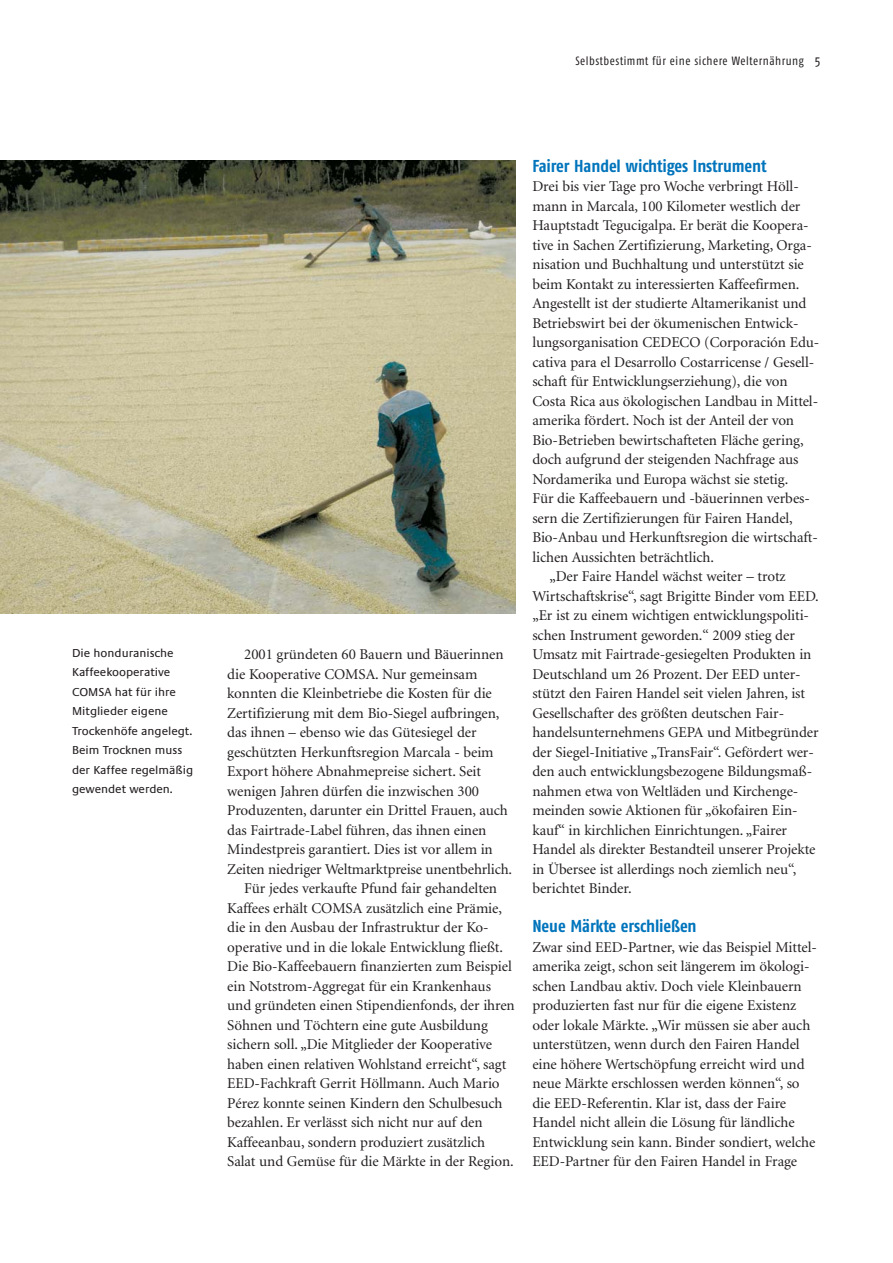
<style>
.page{position:relative;width:893px;height:1263px;background:#fff}
.page>*{position:absolute;margin:0;border:0;box-sizing:border-box;transform-origin:0 0}
.t1{font:700 17.25px "Fago Co";letter-spacing:-.005em;color:#0074bc}
.t2{font:15px/19.5px "Minion";letter-spacing:-.005em;color:#231f20}
.t3{font:12px/19.5px "Praxis EF";color:#231f20}
.t4{font:12px "Fago Co";letter-spacing:.045em;color:#231f20}
.s1{font-size:13.5px}
</style>
<div class="page">
<img style="left:0;top:160px;width:515px;height:453px">
<p class="t4" style="left:575px;top:56px;width:247px">Selbstbestimmt für eine sichere Welternährung <span class="s1">5</span></p>
<p class="t3" style="left:72px;top:644px;width:123px">Die honduranische<br>Kaffeekooperative<br>COMSA hat für ihre<br>Mitglieder eigene<br>Trockenhöfe angelegt.<br>Beim Trocknen muss der Kaffee regelmäßig gewendet werden.</p>
<p class="t2" style="left:244px;top:646px;width:261px">2001 gründeten 60 Bauern und Bäuerinnen</p>
<p class="t2" style="left:227px;top:665px;width:252px">die Kooperative COMSA. Nur gemeinsam</p>
<p class="t2" style="left:227px;top:685px;width:266px">konnten die Kleinbetriebe die Kosten für die</p>
<p class="t2" style="left:227px;top:704px;width:274px">Zertifizierung mit dem Bio-Siegel aufbringen,</p>
<p class="t2" style="left:227px;top:724px;width:251px">das ihnen – ebenso wie das Gütesiegel der</p>
<p class="t2" style="left:227px;top:743px;width:268px">geschützten Herkunftsregion Marcala - beim</p>
<p class="t2" style="left:227px;top:763px;width:255px">Export höhere Abnahmepreise sichert. Seit</p>
<p class="t2" style="left:227px;top:782px;width:253px">wenigen Jahren dürfen die inzwischen 300</p>
<p class="t2" style="left:227px;top:802px;width:282px">Produzenten, darunter ein Drittel Frauen, auch</p>
<p class="t2" style="left:227px;top:821px;width:261px">das Fairtrade-Label führen, das ihnen einen</p>
<p class="t2" style="left:227px;top:841px;width:267px">Mindestpreis garantiert. Dies ist vor allem in</p>
<p class="t2" style="left:227px;top:860px;width:286px">Zeiten niedriger Weltmarktpreise unentbehrlich.</p>
<p class="t2" style="left:244px;top:880px;width:254px">Für jedes verkaufte Pfund fair gehandelten</p>
<p class="t2" style="left:227px;top:899px;width:276px">Kaffees erhält COMSA zusätzlich eine Prämie,</p>
<p class="t2" style="left:227px;top:919px;width:263px">die in den Ausbau der Infrastruktur der Ko-</p>
<p class="t2" style="left:227px;top:938px;width:277px">operative und in die lokale Entwicklung fließt.</p>
<p class="t2" style="left:227px;top:958px;width:286px">Die Bio-Kaffeebauern finanzierten zum Beispiel</p>
<p class="t2" style="left:227px;top:977px;width:265px">ein Notstrom-Aggregat für ein Krankenhaus</p>
<p class="t2" style="left:227px;top:997px;width:289px">und gründeten einen Stipendienfonds, der ihren</p>
<p class="t2" style="left:227px;top:1016px;width:262px">Söhnen und Töchtern eine gute Ausbildung</p>
<p class="t2" style="left:227px;top:1036px;width:266px">sichern soll. „Die Mitglieder der Kooperative</p>
<p class="t2" style="left:227px;top:1055px;width:280px">haben einen relativen Wohlstand erreicht“, sagt</p>
<p class="t2" style="left:227px;top:1075px;width:274px">EED-Fachkraft Gerrit Höllmann. Auch Mario</p>
<p class="t2" style="left:227px;top:1094px;width:277px">Pérez konnte seinen Kindern den Schulbesuch</p>
<p class="t2" style="left:227px;top:1114px;width:257px">bezahlen. Er verlässt sich nicht nur auf den</p>
<p class="t2" style="left:227px;top:1133px;width:259px">Kaffeeanbau, sondern produziert zusätzlich</p>
<p class="t2" style="left:227px;top:1153px;width:288px">Salat und Gemüse für die Märkte in der Region.</p>
<p class="t1" style="left:532px;top:158px;width:236px">Fairer Handel wichtiges Instrument</p>
<p class="t2" style="left:532px;top:178px;width:268px">Drei bis vier Tage pro Woche verbringt Höll-</p>
<p class="t2" style="left:532px;top:197px;width:270px">mann in Marcala, 100 Kilometer westlich der</p>
<p class="t2" style="left:532px;top:217px;width:278px">Hauptstadt Tegucigalpa. Er berät die Koopera-</p>
<p class="t2" style="left:532px;top:236px;width:281px">tive in Sachen Zertifizierung, Marketing, Orga-</p>
<p class="t2" style="left:532px;top:256px;width:273px">nisation und Buchhaltung und unterstützt sie</p>
<p class="t2" style="left:532px;top:275px;width:268px">beim Kontakt zu interessierten Kaffeefirmen.</p>
<p class="t2" style="left:532px;top:295px;width:275px">Angestellt ist der studierte Altamerikanist und</p>
<p class="t2" style="left:532px;top:314px;width:268px">Betriebswirt bei der ökumenischen Entwick-</p>
<p class="t2" style="left:532px;top:334px;width:288px">lungsorganisation CEDECO (Corporación Edu-</p>
<p class="t2" style="left:532px;top:353px;width:283px">cativa para el Desarrollo Costarricense / Gesell-</p>
<p class="t2" style="left:532px;top:373px;width:257px">schaft für Entwicklungserziehung), die von</p>
<p class="t2" style="left:532px;top:392px;width:287px">Costa Rica aus ökologischen Landbau in Mittel-</p>
<p class="t2" style="left:532px;top:412px;width:263px">amerika fördert. Noch ist der Anteil der von</p>
<p class="t2" style="left:532px;top:431px;width:273px">Bio-Betrieben bewirtschafteten Fläche gering,</p>
<p class="t2" style="left:532px;top:451px;width:268px">doch aufgrund der steigenden Nachfrage aus</p>
<p class="t2" style="left:532px;top:470px;width:257px">Nordamerika und Europa wächst sie stetig.</p>
<p class="t2" style="left:532px;top:490px;width:279px">Für die Kaffeebauern und -bäuerinnen verbes-</p>
<p class="t2" style="left:532px;top:509px;width:262px">sern die Zertifizierungen für Fairen Handel,</p>
<p class="t2" style="left:532px;top:529px;width:287px">Bio-Anbau und Herkunftsregion die wirtschaft-</p>
<p class="t2" style="left:532px;top:548px;width:183px">lichen Aussichten beträchtlich.</p>
<p class="t2" style="left:549px;top:568px;width:238px">„Der Faire Handel wächst weiter – trotz</p>
<p class="t2" style="left:532px;top:587px;width:288px">Wirtschaftskrise“, sagt Brigitte Binder vom EED.</p>
<p class="t2" style="left:532px;top:607px;width:278px">„Er ist zu einem wichtigen entwicklungspoliti-</p>
<p class="t2" style="left:532px;top:626px;width:264px">schen Instrument geworden.“ 2009 stieg der</p>
<p class="t2" style="left:532px;top:646px;width:281px">Umsatz mit Fairtrade-gesiegelten Produkten in</p>
<p class="t2" style="left:532px;top:665px;width:270px">Deutschland um 26 Prozent. Der EED unter-</p>
<p class="t2" style="left:532px;top:685px;width:274px">stützt den Fairen Handel seit vielen Jahren, ist</p>
<p class="t2" style="left:532px;top:704px;width:253px">Gesellschafter des größten deutschen Fair-</p>
<p class="t2" style="left:532px;top:724px;width:288px">handelsunternehmens GEPA und Mitbegründer</p>
<p class="t2" style="left:532px;top:743px;width:283px">der Siegel-Initiative „TransFair“. Gefördert wer-</p>
<p class="t2" style="left:532px;top:763px;width:281px">den auch entwicklungsbezogene Bildungsmaß-</p>
<p class="t2" style="left:532px;top:782px;width:267px">nahmen etwa von Weltläden und Kirchenge-</p>
<p class="t2" style="left:532px;top:802px;width:267px">meinden sowie Aktionen für „ökofairen Ein-</p>
<p class="t2" style="left:532px;top:821px;width:256px">kauf“ in kirchlichen Einrichtungen. „Fairer</p>
<p class="t2" style="left:532px;top:841px;width:285px">Handel als direkter Bestandteil unserer Projekte</p>
<p class="t2" style="left:532px;top:860px;width:265px">in Übersee ist allerdings noch ziemlich neu“,</p>
<p class="t2" style="left:532px;top:880px;width:101px">berichtet Binder.</p>
<p class="t1" style="left:532px;top:919px;width:166px">Neue Märkte erschließen</p>
<p class="t2" style="left:532px;top:938px;width:286px">Zwar sind EED-Partner, wie das Beispiel Mittel&shy;amerika zeigt, schon seit längerem im ökologi&shy;schen Landbau aktiv. Doch viele Kleinbauern produzierten fast nur für die eigene Existenz oder lokale Märkte. „Wir müssen sie aber auch unterstützen, wenn durch den Fairen Handel eine höhere Wertschöpfung erreicht wird und neue Märkte erschlossen werden können“, so die EED-Referentin. Klar ist, dass der Faire Handel nicht allein die Lösung für ländliche Entwicklung sein kann. Binder sondiert, welche EED-Partner für den Fairen Handel in Frage</p>
</div>
